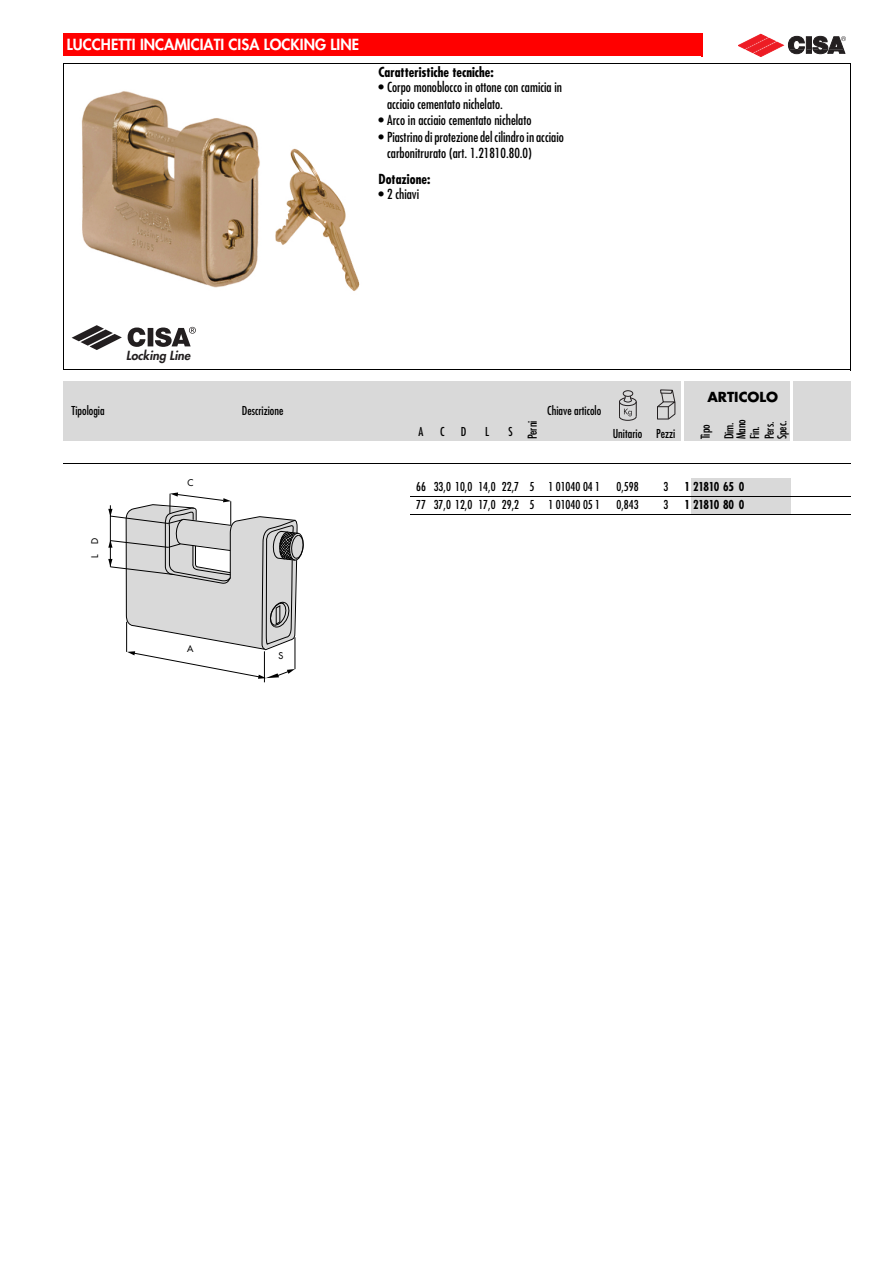
<style>
.page{position:relative;width:893px;height:1263px;background:#fff}
.page>*{position:absolute;margin:0;border:0;box-sizing:border-box;transform-origin:0 0}
.Book{font:800 15px "Futura";color:#fff}
.Book-2{font:condensed 13.5px/16.5px "Futura";color:#000}
.Book-3{font:700 condensed 13.5px "Futura";color:#000}
.Book-4{font:700 13.5px "Futura";color:#000}
.Book-5{font:italic 800 12.3px "Futura";color:#231f20}
.Book-6{font:condensed 12px/23.9px "Futura";color:#000}
.Book-7{font:700 condensed 12px "Futura";letter-spacing:-.03em;color:#000;scale:.95 1}
.Book-8{font:9px "Futura";color:#000}
</style>
<div class="page">
<div style="left:64px;top:34px;width:638px;height:21px;background:#f00"></div>
<hr style="left:64px;top:33px;width:638px;height:2px;background:#f00">
<hr style="left:63px;top:55px;width:639px;height:1px;background:#f00">
<hr style="left:63px;top:33px;width:2px;height:22px;background:#f00">
<div style="left:64px;top:382px;width:170px;height:59px;background:#d9d9d9"></div>
<div style="left:234px;top:382px;width:176px;height:59px;background:#d9d9d9"></div>
<div style="left:410px;top:382px;width:22px;height:59px;background:#d9d9d9"></div>
<div style="left:432px;top:382px;width:21px;height:59px;background:#d9d9d9"></div>
<div style="left:453px;top:382px;width:21px;height:59px;background:#d9d9d9"></div>
<div style="left:474px;top:382px;width:26px;height:59px;background:#d9d9d9"></div>
<div style="left:500px;top:382px;width:21px;height:59px;background:#d9d9d9"></div>
<div style="left:521px;top:382px;width:21px;height:59px;background:#d9d9d9"></div>
<div style="left:542px;top:382px;width:64px;height:59px;background:#d9d9d9"></div>
<div style="left:606px;top:382px;width:76px;height:34px;background:#d9d9d9"></div>
<div style="left:682px;top:382px;width:9px;height:59px;background:#d9d9d9"></div>
<div style="left:691px;top:382px;width:100px;height:34px;background:#d9d9d9"></div>
<div style="left:791px;top:382px;width:59px;height:34px;background:#d9d9d9"></div>
<div style="left:606px;top:416px;width:42px;height:25px;background:#d9d9d9"></div>
<div style="left:648px;top:416px;width:34px;height:25px;background:#d9d9d9"></div>
<div style="left:691px;top:416px;width:30px;height:25px;background:#d9d9d9"></div>
<div style="left:721px;top:416px;width:15px;height:25px;background:#d9d9d9"></div>
<div style="left:736px;top:416px;width:10px;height:25px;background:#d9d9d9"></div>
<div style="left:746px;top:416px;width:15px;height:25px;background:#d9d9d9"></div>
<div style="left:761px;top:416px;width:15px;height:25px;background:#d9d9d9"></div>
<div style="left:776px;top:416px;width:15px;height:25px;background:#d9d9d9"></div>
<div style="left:791px;top:416px;width:59px;height:25px;background:#d9d9d9"></div>
<hr style="left:681px;top:382px;width:3px;height:59px;background:#fff">
<hr style="left:789px;top:382px;width:3px;height:59px;background:#fff">
<div style="left:623px;top:390px;width:10px;height:7px;border:1px solid #231f20;border-radius:50%"></div>
<svg style="left:619px;top:395px;width:18px;height:26px"></svg>
<svg style="left:657px;top:390px;width:18px;height:29px"></svg>
<hr style="left:64px;top:63px;width:787px;height:1px;background:#000">
<hr style="left:850px;top:64px;width:1px;height:306px;background:#000">
<hr style="left:63px;top:370px;width:787px;height:1px;background:#000">
<hr style="left:63px;top:63px;width:1px;height:307px;background:#000">
<svg style="left:738px;top:34px;width:108px;height:22px"></svg>
<svg style="left:72px;top:325px;width:124px;height:25px"></svg>
<hr style="left:64px;top:463px;width:786px;height:1px;background:#000">
<hr style="left:264px;top:651px;width:1px;height:31px;background:#000">
<svg style="left:108px;top:492px;width:195px;height:187px"></svg>
<div style="left:691px;top:478px;width:30px;height:18px;background:#d9d9d9"></div>
<div style="left:721px;top:478px;width:15px;height:18px;background:#d9d9d9"></div>
<div style="left:736px;top:478px;width:10px;height:18px;background:#d9d9d9"></div>
<div style="left:746px;top:478px;width:45px;height:18px;background:#d9d9d9"></div>
<div style="left:691px;top:496px;width:30px;height:18px;background:#d9d9d9"></div>
<div style="left:721px;top:496px;width:15px;height:18px;background:#d9d9d9"></div>
<div style="left:736px;top:496px;width:10px;height:18px;background:#d9d9d9"></div>
<div style="left:746px;top:496px;width:45px;height:18px;background:#d9d9d9"></div>
<hr style="left:410px;top:496px;width:440px;height:1px;background:#000">
<hr style="left:410px;top:514px;width:440px;height:1px;background:#000">
<img style="left:81px;top:91px;width:279px;height:200px">
<p class="Book" style="left:67px;top:38px;width:293px">LUCCHETTI INCAMICIATI CISA LOCKING LINE</p>
<p class="Book-3" style="left:378px;top:66px;width:117px">Caratteristiche tecniche:</p>
<p class="Book-2" style="left:387px;top:80px;width:177px;text-indent:-9px">• Corpo monoblocco in ottone con camicia in acciaio cementato nichelato.</p>
<p class="Book-2" style="left:378px;top:113px;width:154px">• Arco in acciaio cementato nichelato</p>
<p class="Book-2" style="left:387px;top:129px;width:178px;text-indent:-9px">• Piastrino di protezione del cilindro in acciaio carbonitrurato (art. 1.21810.80.0)</p>
<p class="Book-3" style="left:378px;top:173px;width:53px">Dotazione:</p>
<p class="Book-2" style="left:378px;top:186px;width:42px">• 2 chiavi</p>
<p class="Book-5" style="left:126px;top:350px;width:66px">Locking Line</p>
<p class="Book-6" style="left:72px;top:399px;width:34px">Tipologia</p>
<p class="Book-6" style="left:242px;top:399px;width:43px">Descrizione</p>
<p class="Book-8" style="left:90px;top:558px;width:22px;rotate:-90deg">L D</p>
<p class="Book-8" style="left:187px;top:478px;width:7px">C</p>
<p class="Book-8" style="left:187px;top:644px;width:8px">A</p>
<p class="Book-8" style="left:278px;top:651px;width:6px">S</p>
<p class="Book-6" style="left:418px;top:420px;width:6px">A</p>
<p class="Book-6" style="left:440px;top:420px;width:6px">C</p>
<p class="Book-6" style="left:461px;top:420px;width:7px">D</p>
<p class="Book-6" style="left:485px;top:420px;width:5px">L</p>
<p class="Book-6" style="left:508px;top:420px;width:6px">S</p>
<p class="Book-6" style="left:521px;top:439px;width:20px;rotate:-90deg">Perni</p>
<p class="Book-6" style="left:547px;top:399px;width:55px">Chiave articolo</p>
<p class="Book-4" style="left:707px;top:391px;width:72px">ARTICOLO</p>
<p class="Book-6" style="left:612px;top:423px;width:64px">Unitario Pezzi</p>
<p class="Book-6" style="left:694px;top:439px;width:19px;rotate:-90deg">Tipo<br>Dim.</p>
<p class="Book-6" style="left:735px;top:439px;width:22px;line-height:13.6px;rotate:-90deg">Mano<br>Fin.</p>
<p class="Book-6" style="left:764px;top:439px;width:20px;line-height:12.6px;rotate:-90deg">Pers.<br>Spec.</p>
<p class="Book-6" style="left:416px;top:475px;width:185px">66 33,0 10,0 14,0 22,7 5 1 01040 04 1</p>
<p class="Book-6" style="left:616px;top:475px;width:24px">0,598</p>
<p class="Book-6" style="left:663px;top:475px;width:6px">3</p>
<p class="Book-7" style="left:684px;top:481px;width:65px">1 21810 65 0</p>
<p class="Book-6" style="left:416px;top:493px;width:185px">77 37,0 12,0 17,0 29,2 5 1 01040 05 1</p>
<p class="Book-6" style="left:616px;top:493px;width:24px">0,843</p>
<p class="Book-6" style="left:663px;top:493px;width:6px">3</p>
<p class="Book-7" style="left:684px;top:499px;width:65px">1 21810 80 0</p>
</div>
